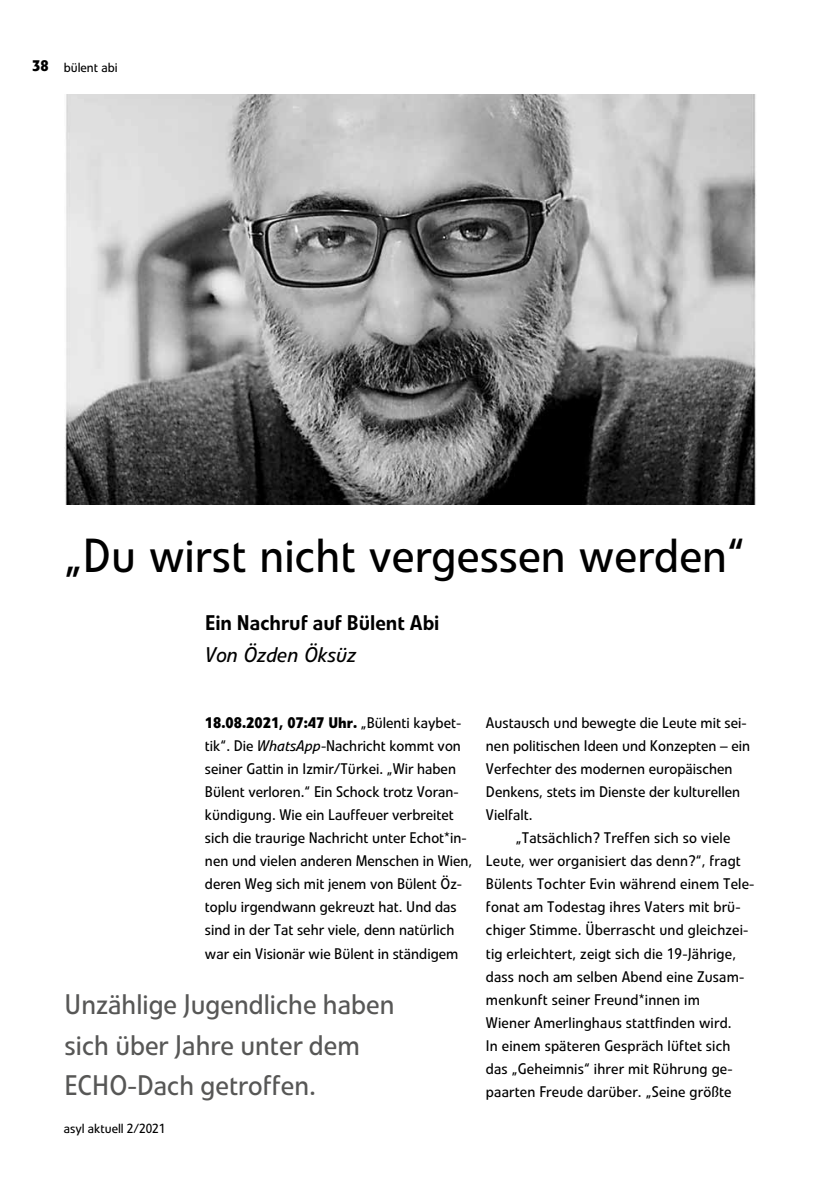
<style>
.page{position:relative;width:819px;height:1191px;background:#fff}
.page>*{position:absolute;margin:0;border:0;box-sizing:border-box;transform-origin:0 0}
.t1{font:47.25px "Linotype Veto";color:#000}
.t2{font:28px/40.2px "Linotype Veto";color:#575756}
.t3{font:500 21px "Linotype Veto";color:#000}
.t4{font:italic 21px "Linotype Veto";color:#000}
.t5{font:15.22px/23.1px "Linotype Veto";color:#000}
.t6{font:700 15.22px "Linotype Veto";color:#000}
.t7{font:13.12px "Linotype Veto";color:#000}
.s1{font-weight:700}
.s2{font-style:italic}
</style>
<div class="page">
<img style="left:64px;top:94px;width:692px;height:410px">
<p class="t6" style="left:32px;top:56px;width:18px">38</p>
<p class="t7" style="left:64px;top:59px;width:55px">bülent abi</p>
<h1 class="t1" style="left:64px;top:528px;width:682px">„Du wirst nicht vergessen werden“</h1>
<h3 class="t3" style="left:205px;top:610px;width:236px">Ein Nachruf auf Bülent Abi</h3>
<h3 class="t4" style="left:205px;top:642px;width:153px">Von Özden Öksüz</h3>
<p class="t5" style="left:205px;top:711px;width:269px"><span class="s1">18.08.2021, 07:47 Uhr.</span> „Bülenti kaybet&shy;tik“. Die <span class="s2">WhatsApp</span>-Nachricht kommt von seiner Gattin in Izmir/Türkei. „Wir haben Bülent verloren.“ Ein Schock trotz Voran&shy;kündigung. Wie ein Lauffeuer verbreitet sich die traurige Nachricht unter Echot*in&shy;nen und vielen anderen Menschen in Wien, deren Weg sich mit jenem von Bülent Öz&shy;toplu irgendwann gekreuzt hat. Und das sind in der Tat sehr viele, denn natürlich war ein Visionär wie Bülent in ständigem</p>
<p class="t5" style="left:486px;top:711px;width:266px">Austausch und bewegte die Leute mit sei&shy;nen politischen Ideen und Konzepten – ein Verfechter des modernen europäischen Denkens, stets im Dienste der kulturellen Vielfalt.</p>
<p class="t5" style="left:486px;top:826px;width:270px;text-indent:30px">„Tatsächlich? Treffen sich so viele Leute, wer organisiert das denn?“, fragt Bülents Tochter Evin während einem Tele&shy;fonat am Todestag ihres Vaters mit brü&shy;chiger Stimme. Überrascht und gleichzei&shy;tig erleichtert, zeigt sich die 19-Jährige, dass noch am selben Abend eine Zusam&shy;menkunft seiner Freund*innen im<br>Wiener Amerlinghaus stattfinden wird.<br>In einem späteren Gespräch lüftet sich das „Geheimnis“ ihrer mit Rührung ge&shy;paarten Freude darüber. „Seine größte</p>
<h2 class="t2" style="left:64px;top:985px;width:331px">Unzählige Jugendliche haben sich über Jahre unter dem<br>ECHO-Dach getroffen.</h2>
<p class="t7" style="left:64px;top:1121px;width:103px">asyl aktuell 2/2021</p>
</div>
